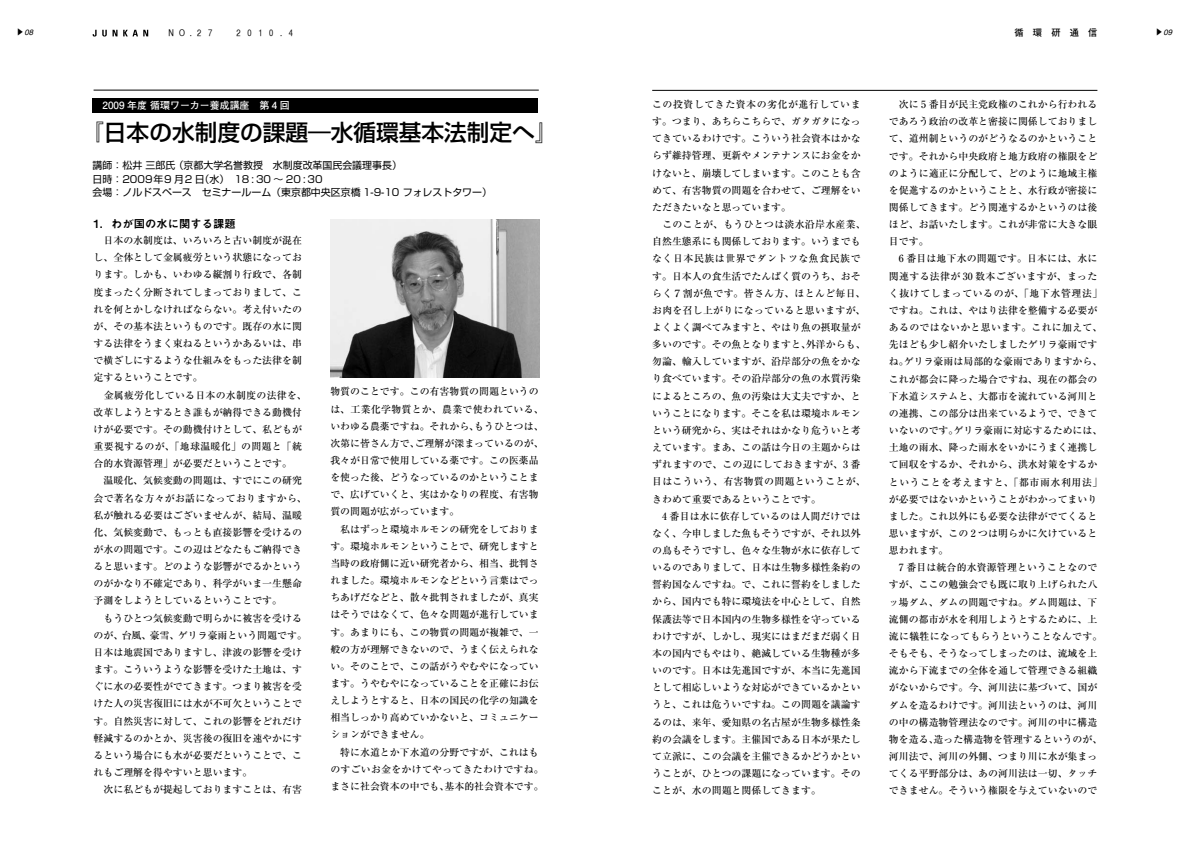
<style>
.page{position:relative;width:1191px;height:842px;background:#fff}
.page>*{position:absolute;margin:0;border:0;box-sizing:border-box;transform-origin:0 0}
.t1{font:500 22.7px "Shin Go Pr 5";color:#000}
.t2{font:11.3px "Midashi Go Pr 5 MB31";color:#000}
.t3{font:500 9.9px/17.2px "Ryumin Pr 5";color:#000}
.t4{font:9.9px/13.5px "Shin Go Pr 5";color:#000}
.t5{font:700 9.9px "Futo Go B101 Pr 5";color:#fff}
.t6{font:9.2px "Helvetica CY Plain";letter-spacing:.725em;color:#000}
.t7{font:700 9.2px "Futo Go B101 Pr 5";color:#000}
.t8{font:italic 7.8px "Helvetica";color:#000}
.t9{font:500 7.8px "Ryumin Pr 5";color:#000}
.s1{font-family:"Gothic BBB Pr 5";font-weight:500}
</style>
<div class="page">
<hr style="left:94px;top:90px;width:445px;height:1px;background:#000">
<svg style="left:93px;top:30px;width:24px;height:7px"></svg>
<svg style="left:123px;top:30px;width:25px;height:6px"></svg>
<hr style="left:652px;top:90px;width:445px;height:1px;background:#000">
<div style="left:93px;top:98px;width:445px;height:14px;background:#000"></div>
<img style="left:331px;top:220px;width:208px;height:157px">
<p class="t9" style="left:26px;top:28px;width:9px;rotate:90deg">▲</p>
<p class="t7" style="left:1014px;top:26px;width:84px">循　環　研　通　信</p>
<p class="t8" style="left:1163px;top:28px;width:10px">09</p>
<p class="t9" style="left:1165px;top:28px;width:9px;rotate:90deg">▲</p>
<p class="t8" style="left:24px;top:28px;width:10px">08</p>
<p class="t6" style="left:108px;top:28px;width:105px"><span class="s1">　　　　</span>NO.27</p>
<p class="t6" style="left:236px;top:28px;width:58px">2010.4</p>
<p class="t5" style="left:93px;top:97px;width:199px">　2009 年度 循環ワーカー養成講座　第 4 回</p>
<h1 class="t1" style="left:81px;top:113px;width:478px">『日本の水制度の課題―水循環基本法制定へ』</h1>
<p class="t4" style="left:93px;top:158px;width:401px">講師：松井三郎氏 （京都大学名誉教授 水制度改革国民会議理事長）<br>日時：2009年9 月2 日（水） 18 : 30 〜 20 : 30<br>会場：ノルドスペース　セミナールーム（東京都中央区京橋 1-9-10 フォレストタワー）</p>
<p class="t2" style="left:94px;top:215px;width:144px">1．わが国の水に関する課題</p>
<p class="t3" style="left:94px;top:231px;width:215px">　日本の水制度は、いろいろと古い制度が混在し、全体として金属疲労という状態になっております。しかも、いわゆる縦割り行政で、各制度まったく分断されてしまっておりまして、これを何とかしなければならない。考え付いたのが、その基本法というものです。既存の水に関する法律をうまく束ねるというかあるいは、串で横ざしにするような仕組みをもった法律を制定するということです。<br>　金属疲労化している日本の水制度の法律を、改革しようとするとき誰もが納得できる動機付けが必要です。その動機付けとして、私どもが重要視するのが、「地球温暖化」の問題と「統合的水資源管理」が必要だということです。<br>　温暖化、気候変動の問題は、すでにこの研究会で著名な方々がお話になっておりますから、私が触れる必要はございませんが、結局、温暖化、気候変動で、もっとも直接影響を受けるのが水の問題です。この辺はどなたもご納得できると思います。どのような影響がでるかというのがかなり不確定であり、科学がいま一生懸命予測をしようとしているということです。<br>　もうひとつ気候変動で明らかに被害を受けるのが、台風、豪雪、ゲリラ豪雨という問題です。日本は地震国でありますし、津波の影響を受けます。こういうような影響を受けた土地は、すぐに水の必要性がでてきます。つまり被害を受けた人の災害復旧には水が不可欠ということです。自然災害に対して、これの影響をどれだけ軽減するのかとか、災害後の復旧を速やかにするという場合にも水が必要だということで、これもご理解を得やすいと思います。<br>　次に私どもが提起しておりますことは、有害</p>
<p class="t3" style="left:330px;top:382px;width:215px">物質のことです。この有害物質の問題というのは、工業化学物質とか、農業で使われている、いわゆる農薬ですね。それから、もうひとつは、次第に皆さん方で、ご理解が深まっているのが、我々が日常で使用している薬です。この医薬品を使った後、どうなっているのかということまで、広げていくと、実はかなりの程度、有害物質の問題が広がっています。<br>　私はずっと環境ホルモンの研究をしております。環境ホルモンということで、研究しますと当時の政府側に近い研究者から、相当、批判されました。環境ホルモンなどという言葉はでっちあげだなどと、散々批判されましたが、真実はそうではなくて、色々な問題が進行しています。あまりにも、この物質の問題が複雑で、一般の方が理解できないので、うまく伝えられない。そのことで、この話がうやむやになっています。うやむやになっていることを正確にお伝えしようとすると、日本の国民の化学の知識を相当しっかり高めていかないと、コミュニケーションができません。<br>　特に水道とか下水道の分野ですが、これはものすごいお金をかけてやってきたわけですね。まさに社会資本の中でも、基本的社会資本です。</p>
<p class="t3" style="left:652px;top:95px;width:215px">この投資してきた資本の劣化が進行しています。つまり、あちらこちらで、ガタガタになってきているわけです。こういう社会資本はかならず維持管理、更新やメンテナンスにお金をかけないと、崩壊してしまいます。このことも含めて、有害物質の問題を合わせて、ご理解をいただきたいなと思っています。<br>　このことが、もうひとつは淡水沿岸水産業、自然生態系にも関係しております。いうまでもなく日本民族は世界でダントツな魚食民族です。日本人の食生活でたんぱく質のうち、おそらく７割が魚です。皆さん方、ほとんど毎日、お肉を召し上がりになっていると思いますが、よくよく調べてみますと、やはり魚の摂取量が多いのです。その魚となりますと、外洋からも、勿論、輸入していますが、沿岸部分の魚をかなり食べています。その沿岸部分の魚の水質汚染によるところの、魚の汚染は大丈夫ですか、ということになります。そこを私は環境ホルモンという研究から、実はそれはかなり危ういと考えています。まあ、この話は今日の主題からはずれますので、この辺にしておきますが、3 番目はこういう、有害物質の問題ということが、きわめて重要であるということです。<br>　4 番目は水に依存しているのは人間だけではなく、今申しました魚もそうですが、それ以外の鳥もそうですし、色々な生物が水に依存しているのでありまして、日本は生物多様性条約の誓約国なんですね。で、これに誓約をしましたから、国内でも特に環境法を中心として、自然保護法等で日本国内の生物多様性を守っているわけですが、しかし、現実にはまだまだ弱く日本の国内でもやはり、絶滅している生物種が多いのです。日本は先進国ですが、本当に先進国として相応しいような対応ができているかというと、これは危ういですね。この問題を議論するのは、来年、愛知県の名古屋が生物多様性条約の会議をします。主催国である日本が果たして立派に、この会議を主催できるかどうかということが、ひとつの課題になっています。そのことが、水の問題と関係してきます。</p>
<p class="t3" style="left:889px;top:95px;width:210px;text-align:justify;text-indent:10px">次に 5 番目が民主党政権のこれから行われるであろう政治の改革と密接に関係しておりまして、道州制というのがどうなるのかということです。それから中央政府と地方政府の権限をどのように適正に分配して、どのように地域主権を促進するのかということと、水行政が密接に関係してきます。どう関連するかというのは後ほど、お話いたします。これが非常に大きな眼目です。</p>
<p class="t3" style="left:889px;top:249px;width:215px;text-indent:10px">6 番目は地下水の問題です。日本には、水に関連する法律が 30 数本ございますが、まったく抜けてしまっているのが、「地下水管理法」ですね。これは、やはり法律を整備する必要があるのではないかと思います。これに加えて、先ほども少し紹介いたしましたゲリラ豪雨ですね。ゲリラ豪雨は局部的な豪雨でありますから、これが都会に降った場合ですね、現在の都会の下水道システムと、大都市を流れている河川との連携、この部分は出来ているようで、できていないのです。ゲリラ豪雨に対応するためには、土地の雨水、降った雨水をいかにうまく連携して回収をするか、それから、洪水対策をするかということを考えますと、「都市雨水利用法」が必要ではないかということがわかってまいりました。これ以外にも必要な法律がでてくると思いますが、この 2 つは明らかに欠けていると思われます。<br>　7 番目は統合的水資源管理ということなのですが、ここの勉強会でも既に取り上げられた八ッ場ダム、ダムの問題ですね。ダム問題は、下流側の都市が水を利用しようとするために、上流に犠牲になってもらうということなんです。そもそも、そうなってしまったのは、流域を上流から下流までの全体を通して管理できる組織がないからです。今、河川法に基づいて、国がダムを造るわけです。河川法というのは、河川の中の構造物管理法なのです。河川の中に構造物を造る、造った構造物を管理するというのが、河川法で、河川の外側、つまり川に水が集まってくる平野部分は、あの河川法は一切、タッチできません。そういう権限を与えていないので</p>
</div>
